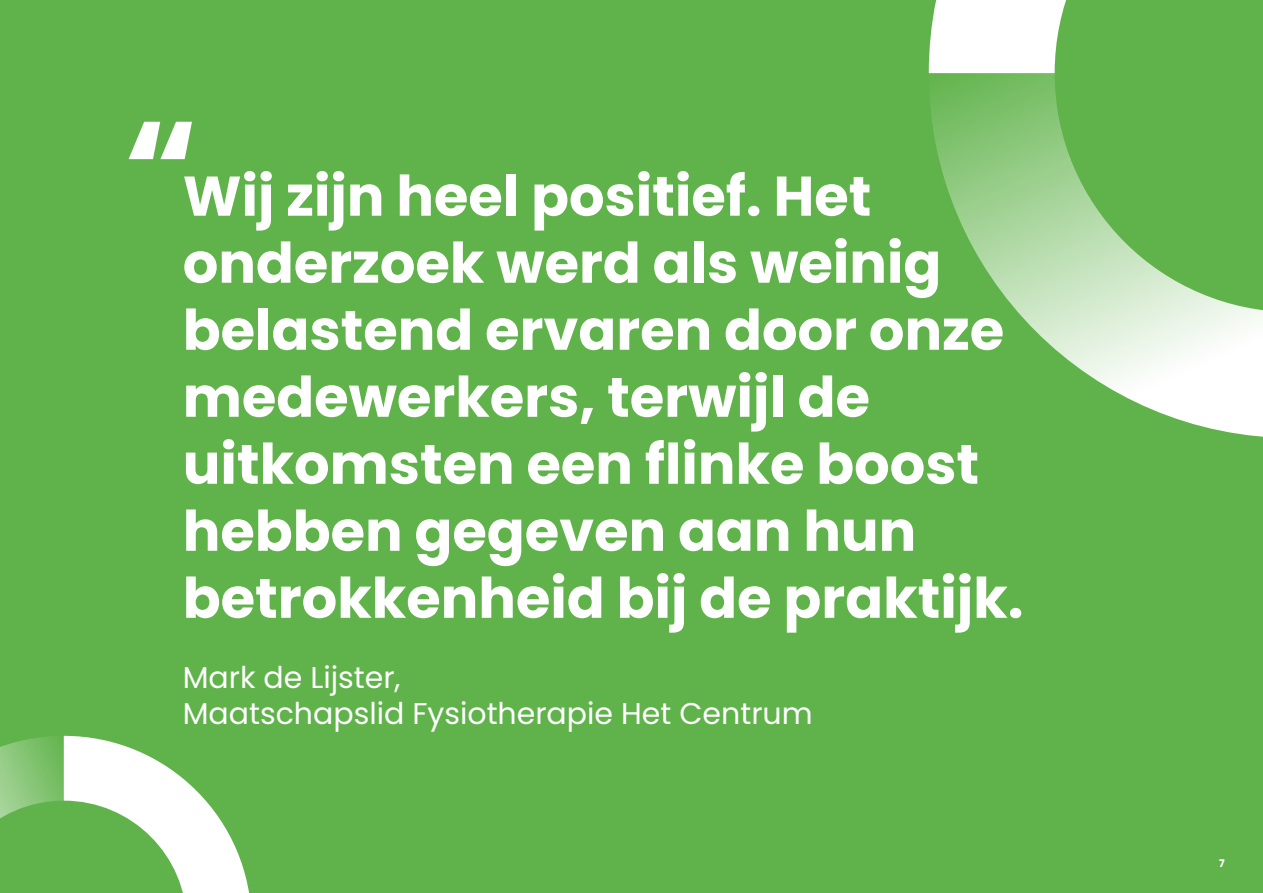
<style>
.page{position:relative;width:1263px;height:893px;background:#60b34a}
.page>*{position:absolute;margin:0;border:0;box-sizing:border-box;transform-origin:0 0}
.t1{font:700 139.65px "Poppins";color:#fff}
.t2{font:700 55.8px/67.1px "Poppins";color:#fff}
.t3{font:30px/36px "Poppins";color:#fff}
.t4{font:700 10.5px "Poppins";color:#fff}
</style>
<div class="page">
<svg style="left:929px;top:0;width:137px;height:73px;background:#f3f9f2"></svg>
<svg style="left:929px;top:73px;width:334px;height:364px"></svg>
<svg style="left:0;top:736px;width:249px;height:157px"></svg>
<h1 class="t1" style="left:123px;top:90px;width:77px">“</h1>
<p class="t2" style="left:183px;top:163px;width:842px">Wij zijn heel positief. Het onderzoek werd als weinig belastend ervaren door onze medewerkers, terwijl de uitkomsten een flinke boost hebben gegeven aan hun betrokkenheid bij de praktijk.</p>
<p class="t3" style="left:183px;top:660px;width:631px">Mark de Lijster,<br>Maatschapslid Fysiotherapie Het Centrum</p>
<p class="t4" style="left:1219px;top:857px;width:7px">7</p>
</div>
